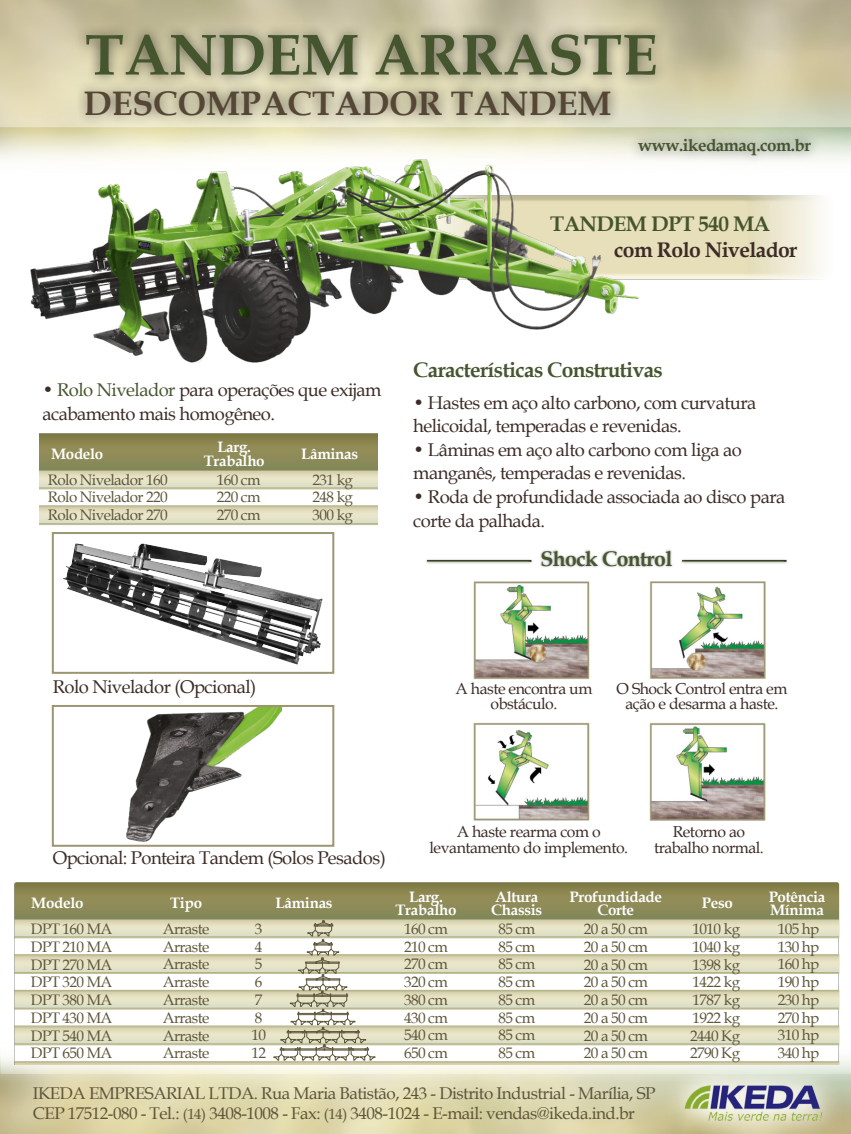
<style>
.page{position:relative;width:851px;height:1134px;background:#fff}
.page>*{position:absolute;margin:0;border:0;box-sizing:border-box;transform-origin:0 0}
.t1{font:700 58px "Book Antiqua";color:#45552e}
.t2{font:700 34px "Book Antiqua";color:#554635}
.t3{font:700 22px "Book Antiqua";letter-spacing:-.025em;color:#554635}
.t4{font:700 22px "Book Antiqua";letter-spacing:-.025em;color:#45552e}
.t5{font:700 21.2px "Book Antiqua";letter-spacing:-.03em;color:#45552e}
.t6{font:700 21.2px "Book Antiqua";letter-spacing:-.03em;color:#3c2c27}
.t7{font:700 21px "Book Antiqua";letter-spacing:-.03em;color:#45552e}
.t8{font:18.4px/23.6px "Book Antiqua";letter-spacing:-.03em;color:#3c2c27}
.t9{font:17px/20.6px "Book Antiqua";letter-spacing:-.03em;color:#5d553a}
.t10{font:700 17px "Book Antiqua";letter-spacing:-.03em;color:#45552e}
.t11{font:15.8px/15.8px "Book Antiqua";letter-spacing:-.03em;color:#3c2c27;text-align:center}
.t12{font:15.2px/17.8px "Book Antiqua";letter-spacing:-.04em;color:#5e553a;text-align:justify}
.t13{font:700 15.2px/13.6px "Book Antiqua";letter-spacing:-.02em;color:#fff;text-align:center}
.s1{color:#45552e}
.s2{font-size:14.8px}
</style>
<div class="page">
<img style="left:0;top:0;width:850px;height:847px">
<img style="left:657px;top:172px;width:193px;height:139px">
<img style="left:40px;top:420px;width:338px;height:106px">
<img style="left:0;top:882px;width:850px;height:182px">
<svg style="left:273px;top:920px;width:103px;height:141px"></svg>
<div style="left:349px;top:1048px;width:20px;height:2px;border:1px solid #5e563b"></div>
<div style="left:74px;top:79px;width:547px;height:48px;background:#000;opacity:.55"></div>
<div style="left:627px;top:127px;width:194px;height:39px;background:#000;opacity:.55"></div>
<div style="left:74px;top:22px;width:593px;height:65px;background:#000;opacity:.55"></div>
<div style="left:107px;top:1072px;width:232px;height:40px;background:#f5f2dc"></div>
<div style="left:365px;top:1072px;width:350px;height:40px;background:#f3f1db"></div>
<img style="left:12px;top:138px;width:645px;height:238px">
<div style="left:53px;top:533px;width:280px;height:140px;background:#fff"></div>
<div style="left:52px;top:532px;width:282px;height:142px;border:2px solid #9c9570"></div>
<img style="left:63px;top:543px;width:259px;height:122px">
<img style="left:55px;top:708px;width:276px;height:136px">
<img style="left:117px;top:708px;width:164px;height:136px">
<div style="left:52px;top:705px;width:282px;height:142px;border:2px solid #9c9570"></div>
<img style="left:402px;top:524px;width:432px;height:323px">
<img style="left:655px;top:1063px;width:186px;height:70px">
<h1 class="t1" style="left:85px;top:15px;width:573px">TANDEM ARRASTE</h1>
<h2 class="t2" style="left:83px;top:80px;width:529px">DESCOMPACTADOR TANDEM</h2>
<p class="t10" style="left:638px;top:134px;width:174px">www.ikedamaq.com.br</p>
<h3 class="t5" style="left:550px;top:210px;width:221px">TANDEM DPT 540 MA</h3>
<h3 class="t6" style="left:614px;top:235px;width:185px">com Rolo Nivelador</h3>
<p class="t8" style="left:43px;top:378px;width:340px">• <span class="s1">Rolo Nivelador</span> para operações que exijam acabamento mais homogêneo.</p>
<p class="t13" style="left:51px;top:447px;width:54px">Modelo</p>
<p class="t13" style="left:204px;top:440px;width:62px">Larg.<br>Trabalho</p>
<p class="t13" style="left:301px;top:447px;width:58px">Lâminas</p>
<p class="t12" style="left:48px;top:470px;width:121px">Rolo Nivelador 160<br>Rolo Nivelador 220<br>Rolo Nivelador 270</p>
<p class="t12" style="left:217px;top:470px;width:45px">160 cm 220 cm 270 cm</p>
<p class="t12" style="left:312px;top:470px;width:42px">231 kg 248 kg 300 kg</p>
<h3 class="t7" style="left:413px;top:356px;width:251px">Características Construtivas</h3>
<p class="t8" style="left:413px;top:390px;width:344px">• Hastes em aço alto carbono, com curvatura helicoidal, temperadas e revenidas.</p>
<p class="t8" style="left:413px;top:437px;width:330px">• Lâminas em aço alto carbono com liga ao manganês, temperadas e revenidas.</p>
<p class="t8" style="left:413px;top:484px;width:373px">• Roda de profundidade associada ao disco para corte da palhada.</p>
<h3 class="t5" style="left:540px;top:544px;width:133px">Shock Control</h3>
<p class="t8" style="left:53px;top:674px;width:205px">Rolo Nivelador (Opcional)</p>
<p class="t8" style="left:53px;top:846px;width:334px">Opcional: Ponteira Tandem (Solos Pesados)</p>
<p class="t11" style="left:455px;top:680px;width:138px">A haste encontra um obstáculo.</p>
<p class="t11" style="left:616px;top:680px;width:172px">O Shock Control entra em ação e desarma a haste.</p>
<p class="t11" style="left:429px;top:823px;width:200px">A haste rearma com o levantamento do implemento.</p>
<p class="t11" style="left:654px;top:823px;width:111px">Retorno ao trabalho normal.</p>
<p class="t13" style="left:31px;top:896px;width:54px">Modelo</p>
<p class="t13" style="left:170px;top:896px;width:33px">Tipo</p>
<p class="t13" style="left:275px;top:896px;width:58px">Lâminas</p>
<p class="t13" style="left:395px;top:889px;width:62px">Larg.<br>Trabalho</p>
<p class="t13" style="left:491px;top:889px;width:53px;text-align:left">Altura<br>Chassis</p>
<p class="t13" style="left:768px;top:889px;width:58px;text-align:left">Potência<br>Mínima</p>
<p class="t12" style="left:31px;top:919px;width:83px">DPT 160 MA DPT 210 MA DPT 270 MA DPT 320 MA DPT 380 MA DPT 430 MA DPT 540 MA DPT 650 MA</p>
<p class="t12" style="left:163px;top:919px;width:48px">Arraste Arraste Arraste Arraste Arraste Arraste Arraste Arraste</p>
<p class="t12" style="left:251px;top:919px;width:16px;text-align:left">3<br>4<br>5<br>6<br>7<br>8<br>10<br>12</p>
<p class="t12" style="left:404px;top:919px;width:45px">160 cm 210 cm 270 cm 320 cm 380 cm 430 cm 540 cm 650 cm</p>
<p class="t12" style="left:498px;top:919px;width:38px">85 cm 85 cm 85 cm 85 cm 85 cm 85 cm 85 cm 85 cm</p>
<p class="t12" style="left:777px;top:919px;width:43px">105 hp 130 hp 160 hp 190 hp 230 hp 270 hp 310 hp 340 hp</p>
<p class="t13" style="left:569px;top:889px;width:94px">Profundidade<br>Corte</p>
<p class="t12" style="left:583px;top:919px;width:66px">20 a 50 cm 20 a 50 cm 20 a 50 cm 20 a 50 cm 20 a 50 cm 20 a 50 cm 20 a 50 cm 20 a 50 cm</p>
<p class="t13" style="left:701px;top:896px;width:33px">Peso</p>
<p class="t12" style="left:690px;top:919px;width:52px">1010 kg 1040 kg 1398 kg 1422 kg 1787 kg 1922 kg 2440 Kg 2790 Kg</p>
<h3 class="t4" style="left:118px;top:1077px;width:211px">TANDEM ARRASTE</h3>
<h3 class="t3" style="left:374px;top:1077px;width:332px">DESCOMPACTADOR TANDEM</h3>
<p class="t9" style="left:33px;top:1082px;width:624px">IKEDA EMPRESARIAL LTDA. Rua Maria Batistão, 243 - Distrito Industrial - Marília, SP<br>CEP 17512-080 - Tel.: <span class="s2">(14)</span> 3408-1008 - Fax: <span class="s2">(14)</span> 3408-1024 - E-mail: vendas@ikeda.ind.br</p>
</div>
